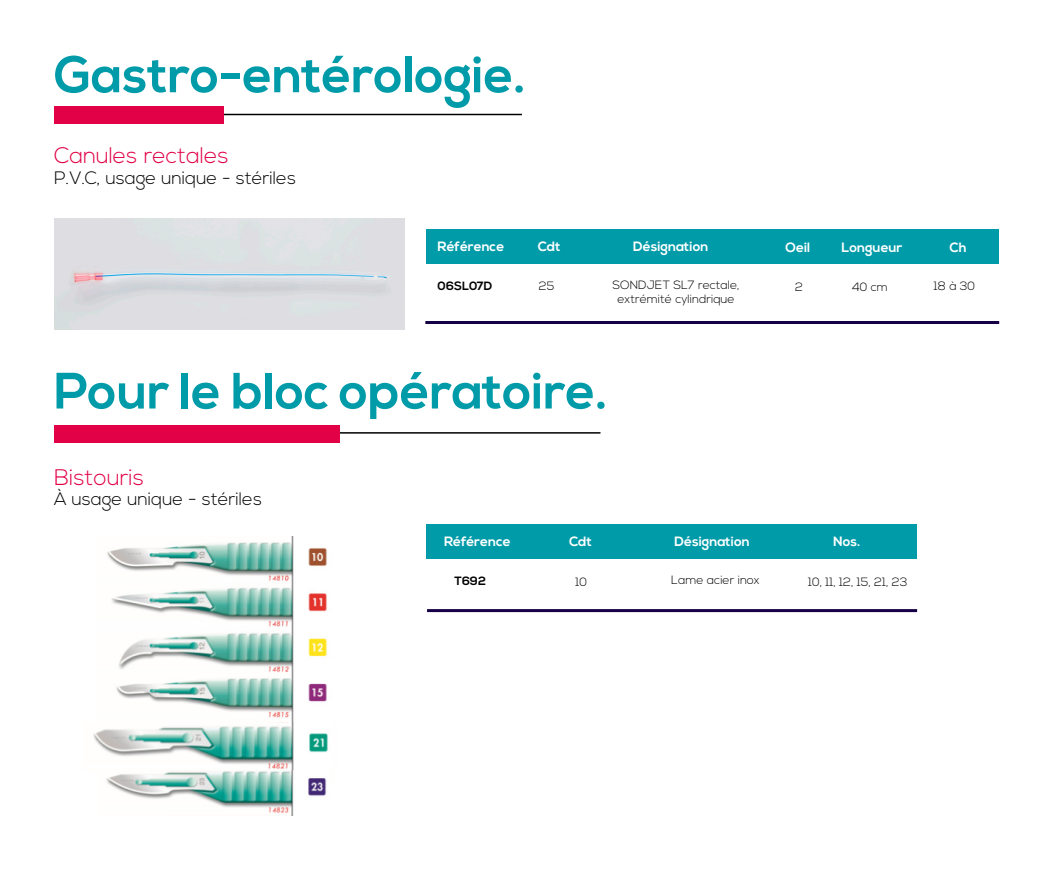
<style>
.page{position:relative;width:1057px;height:893px;background:#fff}
.page>*{position:absolute;margin:0;border:0;box-sizing:border-box;transform-origin:0 0}
.t1{font:700 51px "Nexa";color:#009ba9}
.t2{font:300 22.5px "Nexa";color:#e20046}
.t3{font:300 18px "Nexa";color:#000}
.t4{font:700 13.5px "Nexa";color:#fff}
.t5{font:300 12px "Nexa";color:#000}
.t6{font:700 12px "Nexa";color:#000}
</style>
<div class="page">
<hr style="left:54px;top:114px;width:468px;height:1px;background:#000">
<div style="left:54px;top:107px;width:169px;height:17px;background:#e20046"></div>
<div style="left:427px;top:229px;width:572px;height:35px;background:#009ba9"></div>
<hr style="left:425px;top:321px;width:574px;height:3px;background:#150046">
<img style="left:54px;top:218px;width:350px;height:112px">
<hr style="left:54px;top:432px;width:546px;height:2px;background:#000">
<div style="left:54px;top:425px;width:286px;height:17px;background:#e20046"></div>
<div style="left:427px;top:524px;width:490px;height:35px;background:#009ba9"></div>
<hr style="left:427px;top:609px;width:490px;height:3px;background:#150046">
<img style="left:107px;top:536px;width:221px;height:187px">
<img style="left:93px;top:723px;width:235px;height:48px">
<img style="left:106px;top:771px;width:221px;height:44px">
<p class="t1" style="left:54px;top:45px;width:473px">Gastro-entérologie.</p>
<p class="t2" style="left:54px;top:142px;width:176px">Canules rectales</p>
<p class="t3" style="left:54px;top:167px;width:243px">P.V.C, usage unique - stériles</p>
<p class="t4" style="left:538px;top:239px;width:24px">Cdt</p>
<p class="t4" style="left:633px;top:239px;width:77px">Désignation</p>
<p class="t4" style="left:785px;top:240px;width:26px">Oeil</p>
<p class="t4" style="left:841px;top:240px;width:62px">Longueur</p>
<p class="t4" style="left:949px;top:240px;width:19px">Ch</p>
<p class="t4" style="left:437px;top:239px;width:68px">Référence</p>
<p class="t6" style="left:437px;top:279px;width:56px">06SL07D</p>
<p class="t5" style="left:539px;top:279px;width:17px">25</p>
<p class="t5" style="left:612px;top:278px;width:129px">SONDJET SL7 rectale,</p>
<p class="t5" style="left:795px;top:280px;width:9px">2</p>
<p class="t5" style="left:852px;top:280px;width:37px">40 cm</p>
<p class="t5" style="left:933px;top:279px;width:43px">18 à 30</p>
<p class="t5" style="left:617px;top:292px;width:119px">extrémité cylindrique</p>
<p class="t1" style="left:54px;top:361px;width:555px">Pour le bloc opératoire.</p>
<p class="t2" style="left:54px;top:464px;width:91px">Bistouris</p>
<p class="t3" style="left:54px;top:488px;width:209px">À usage unique - stériles</p>
<p class="t4" style="left:444px;top:534px;width:68px">Référence</p>
<p class="t4" style="left:569px;top:534px;width:24px">Cdt</p>
<p class="t4" style="left:674px;top:534px;width:77px">Désignation</p>
<p class="t4" style="left:833px;top:534px;width:29px">Nos.</p>
<p class="t6" style="left:454px;top:574px;width:33px">T692</p>
<p class="t5" style="left:575px;top:575px;width:13px">10</p>
<p class="t5" style="left:671px;top:573px;width:90px">Lame acier inox</p>
<p class="t5" style="left:808px;top:575px;width:101px">10, 11, 12, 15, 21, 23</p>
</div>
